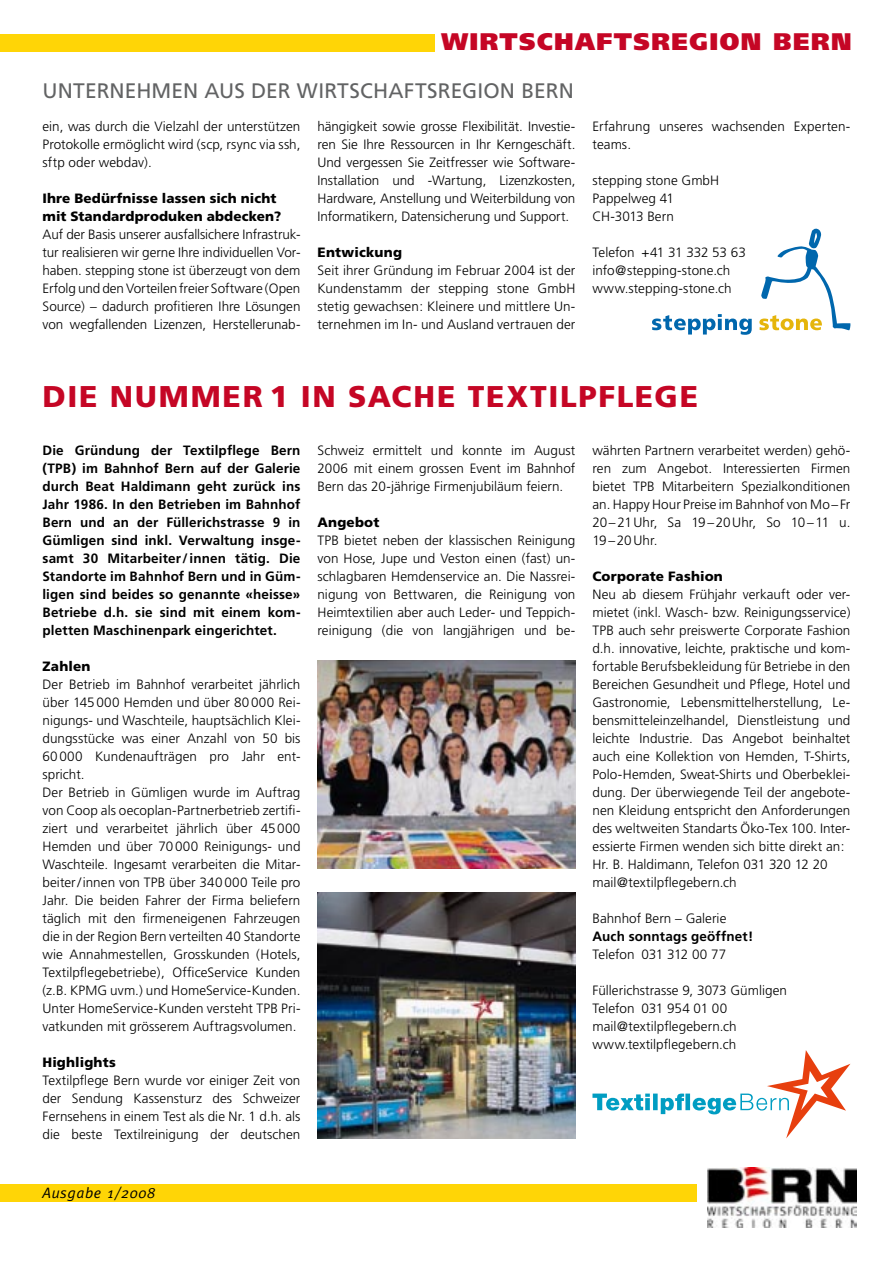
<style>
.page{position:relative;width:893px;height:1263px;background:#fff}
.page>*{position:absolute;margin:0;border:0;box-sizing:border-box;transform-origin:0 0}
.t1{font:900 30px "Frutiger";letter-spacing:.05em;color:#c50625}
.t2{font:900 24px "Frutiger";letter-spacing:.06em;color:#c50625}
.t3{font:21px "Frutiger";letter-spacing:.01em;color:#626364}
.t4{font:italic 15px "Meta";letter-spacing:.04em;color:#000}
.t5{font:300 13.5px/18px "Frutiger";letter-spacing:.005em;color:#000;text-align:justify}
.t6{font:700 13.5px/18px "Frutiger";letter-spacing:.01em;color:#000;text-align:justify}
.t7{font:900 13.5px/18px "Frutiger";letter-spacing:.01em;color:#000}
</style>
<div class="page">
<div style="left:0;top:1185px;width:696px;height:17px;background:#ffd506"></div>
<div style="left:0;top:34px;width:435px;height:17px;background:#ffd506"></div>
<img style="left:707px;top:1167px;width:149px;height:60px">
<svg style="left:592px;top:1050px;width:258px;height:88px"></svg>
<svg style="left:652px;top:314px;width:100px;height:21px"></svg>
<svg style="left:759px;top:229px;width:91px;height:101px"></svg>
<img style="left:317px;top:893px;width:258px;height:246px">
<img style="left:317px;top:660px;width:258px;height:209px">
<h2 class="t2" style="left:441px;top:27px;width:412px">WIRTSCHAFTSREGION BERN</h2>
<h3 class="t3" style="left:43px;top:79px;width:15px">UNTERNEH</h3>
<h3 class="t3" style="left:152px;top:79px;width:67px">MEN AUS</h3>
<h3 class="t3" style="left:251px;top:79px;width:88px">DER WIRTSCHA</h3>
<h3 class="t3" style="left:404px;top:79px;width:24px">FTSRE</h3>
<h3 class="t3" style="left:462px;top:79px;width:85px">GION BERN</h3>
<p class="t5" style="left:43px;top:117px;width:259px">ein, was durch die Vielzahl der unterstützen Protokolle ermöglicht wird (scp, rsync via ssh, sftp oder webdav).</p>
<p class="t7" style="left:43px;top:189px;width:240px">Ihre Bedürfnisse lassen sich nicht mit Standardproduken abdecken?</p>
<p class="t5" style="left:43px;top:225px;width:259px">Auf der Basis unserer ausfallsichere Infrastruk&shy;tur realisieren wir gerne Ihre individuellen Vor&shy;haben. stepping stone ist überzeugt von dem Erfolg und den Vorteilen freier Software (Open Source) – dadurch profitieren Ihre Lösungen von wegfallenden Lizenzen, Herstellerunab-</p>
<p class="t5" style="left:317px;top:117px;width:259px">hängigkeit sowie grosse Flexibilität. Investie&shy;ren Sie Ihre Ressourcen in Ihr Kerngeschäft.<br>Und vergessen Sie Zeitfresser wie Software-Installation und -Wartung, Lizenzkosten, Hardware, Anstellung und Weiterbildung von Informatikern, Datensicherung und Support.</p>
<p class="t7" style="left:317px;top:243px;width:86px">Entwickung</p>
<p class="t5" style="left:317px;top:261px;width:259px">Seit ihrer Gründung im Februar 2004 ist der Kundenstamm der stepping stone GmbH stetig gewachsen: Kleinere und mittlere Un&shy;ternehmen im In- und Ausland vertrauen der</p>
<p class="t5" style="left:592px;top:117px;width:259px">Erfahrung unseres wachsenden Experten&shy;teams.</p>
<p class="t5" style="left:592px;top:171px;width:128px;text-align:left">stepping stone GmbH<br>Pappelweg 41<br>CH-3013 Bern</p>
<p class="t5" style="left:592px;top:243px;width:155px;text-align:left">Telefon +41 31 332 53 63 info@stepping-stone.ch www.stepping-stone.ch</p>
<h1 class="t1" style="left:43px;top:378px;width:115px">Die Nummer</h1>
<h1 class="t1" style="left:270px;top:378px;width:121px">1 in Sache</h1>
<h1 class="t1" style="left:468px;top:378px;width:39px">Textilpflege</h1>
<p class="t5" style="left:592px;top:441px;width:259px">währten Partnern verarbeitet werden) gehö&shy;ren zum Angebot. Interessierten Firmen bietet TPB Mitarbeitern Spezialkonditionen an. Happy Hour Preise im Bahnhof von Mo–Fr 20–21Uhr, Sa 19–20Uhr, So 10–11 u.<br>19–20Uhr.</p>
<p class="t7" style="left:592px;top:567px;width:132px">Corporate Fashion</p>
<p class="t5" style="left:592px;top:585px;width:259px;text-align:left">Neu ab diesem Frühjahr verkauft oder ver&shy;mietet (inkl. Wasch- bzw. Reinigungsservice)<br>TPB auch sehr preiswerte Corporate Fashion d.h. innovative, leichte, praktische und kom&shy;fortable Berufsbekleidung für Betriebe in den Bereichen Gesundheit und Pflege, Hotel und Gastronomie, Lebensmittelherstellung, Le&shy;bensmitteleinzelhandel, Dienstleistung und leichte Industrie. Das Angebot beinhaltet auch eine Kollektion von Hemden, T-Shirts, Polo-Hemden, Sweat-Shirts und Oberbeklei&shy;dung. Der überwiegende Teil der angebote&shy;nen Kleidung entspricht den Anforderungen des weltweiten Standarts Öko-Tex 100. Inter&shy;essierte Firmen wenden sich bitte direkt an:<br>Hr. B. Haldimann, Telefon 031 320 12 20 mail@textilpflegebern.ch</p>
<p class="t5" style="left:592px;top:909px;width:135px">Bahnhof Bern – Galerie</p>
<p class="t6" style="left:592px;top:927px;width:163px">Auch sonntags geöffnet!</p>
<p class="t5" style="left:592px;top:945px;width:135px">Telefon 031 312 00 77</p>
<p class="t5" style="left:592px;top:981px;width:196px;text-align:left">Füllerichstrasse 9, 3073 Gümligen<br>Telefon 031 954 01 00 mail@textilpflegebern.ch www.textilpflegebern.ch</p>
<p class="t6" style="left:43px;top:441px;width:259px">Die Gründung der Textilpflege Bern (TPB) im Bahnhof Bern auf der Galerie durch Beat Haldimann geht zurück ins Jahr 1986. In den Betrieben im Bahnhof Bern und an der Füllerichstrasse 9 in Gümligen sind inkl. Verwaltung insge&shy;samt 30 Mitarbeiter/innen tätig. Die Standorte im Bahnhof Bern und in Güm&shy;ligen sind beides so genannte «heisse» Betriebe d.h. sie sind mit einem kom&shy;pletten Maschinenpark eingerichtet.</p>
<p class="t7" style="left:43px;top:657px;width:49px">Zahlen</p>
<p class="t5" style="left:43px;top:675px;width:259px;text-align:left">Der Betrieb im Bahnhof verarbeitet jährlich über 145000 Hemden und über 80000 Rei&shy;nigungs- und Waschteile, hauptsächlich Klei&shy;dungsstücke was einer Anzahl von 50 bis 60000 Kundenaufträgen pro Jahr ent&shy;spricht.<br>Der Betrieb in Gümligen wurde im Auftrag von Coop als oecoplan-Partnerbetrieb zertifi&shy;ziert und verarbeitet jährlich über 45000<br>Hemden und über 70000 Reinigungs- und Waschteile. Ingesamt verarbeiten die Mitar&shy;beiter/innen von TPB über 340000 Teile pro Jahr. Die beiden Fahrer der Firma beliefern täglich mit den firmeneigenen Fahrzeugen die in der Region Bern verteilten 40 Standorte wie Annahmestellen, Grosskunden (Hotels, Textilpflegebetriebe), OfficeService Kunden (z.B. KPMG uvm.) und HomeService-Kunden.<br>Unter HomeService-Kunden versteht TPB Pri&shy;vatkunden mit grösserem Auftragsvolumen.</p>
<p class="t7" style="left:43px;top:1053px;width:75px">Highlights</p>
<p class="t5" style="left:43px;top:1071px;width:259px">Textilpflege Bern wurde vor einiger Zeit von der Sendung Kassensturz des Schweizer Fernsehens in einem Test als die Nr. 1 d.h. als die beste Textilreinigung der deutschen</p>
<p class="t5" style="left:317px;top:441px;width:259px">Schweiz ermittelt und konnte im August 2006 mit einem grossen Event im Bahnhof Bern das 20-jährige Firmenjubiläum feiern.</p>
<p class="t7" style="left:317px;top:513px;width:63px">Angebot</p>
<p class="t5" style="left:317px;top:531px;width:259px">TPB bietet neben der klassischen Reinigung von Hose, Jupe und Veston einen (fast) un&shy;schlagbaren Hemdenservice an. Die Nassrei&shy;nigung von Bettwaren, die Reinigung von Heimtextilien aber auch Leder- und Teppich&shy;reinigung (die von langjährigen und be-</p>
<p class="t4" style="left:43px;top:1184px;width:114px">Ausgabe 1/2008</p>
</div>
